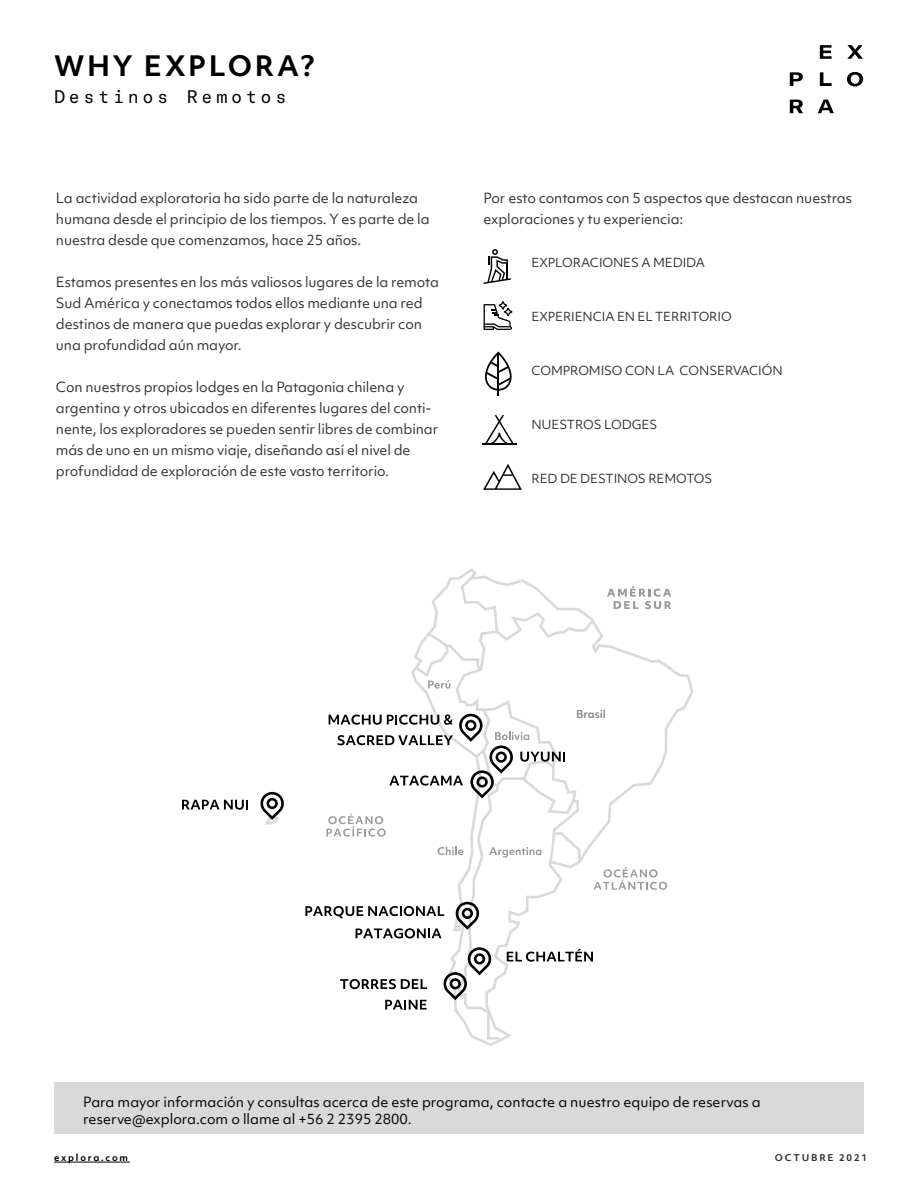
<style>
.page{position:relative;width:918px;height:1188px;background:#fff}
.page>*{position:absolute;margin:0;border:0;box-sizing:border-box;transform-origin:0 0}
.t1{font:700 27px "Objektiv Mk 1 Trial";letter-spacing:.1em;color:#000}
.t2{font:18px "GT America Mono";letter-spacing:.2em;color:#000}
.t3{font:13.5px/21px "Objektiv Mk 1";letter-spacing:-.01em;color:#333}
.t4{font:13.5px/16.2px "Objektiv Mk 1";color:#000}
.t5{font:12px "Objektiv Mk 1 Trial";letter-spacing:-.01em;color:#333}
.t6{font:700 10.5px "Objektiv Mk 1";color:#888c86}
.t7{font:700 9px "Objektiv Mk 1 Trial";letter-spacing:.2em;color:#000}
.t8{font:700 9px "Objektiv Mk 1 Trial";letter-spacing:.2em;color:#333}
</style>
<div class="page">
<svg style="left:820px;top:72px;width:12px;height:14px"></svg>
<svg style="left:820px;top:45px;width:12px;height:14px"></svg>
<svg style="left:847px;top:45px;width:16px;height:14px"></svg>
<svg style="left:818px;top:100px;width:16px;height:13px"></svg>
<svg style="left:790px;top:100px;width:13px;height:13px"></svg>
<svg style="left:790px;top:72px;width:13px;height:14px"></svg>
<svg style="left:847px;top:72px;width:16px;height:14px"></svg>
<hr style="left:54px;top:1162px;width:76px;height:1px;background:#000">
<hr style="left:497px;top:353px;width:2px;height:43px;background:#000">
<svg style="left:485px;top:351px;width:27px;height:40px"></svg>
<hr style="left:482px;top:443px;width:35px;height:2px;background:#000">
<svg style="left:485px;top:415px;width:29px;height:28px"></svg>
<svg style="left:484px;top:249px;width:27px;height:35px"></svg>
<svg style="left:483px;top:464px;width:39px;height:26px"></svg>
<svg style="left:484px;top:301px;width:28px;height:29px"></svg>
<div style="left:54px;top:1082px;width:810px;height:52px;background:#d9d9d9"></div>
<svg style="left:411px;top:568px;width:282px;height:478px"></svg>
<svg style="left:428px;top:632px;width:19px;height:15px"></svg>
<svg style="left:461px;top:578px;width:133px;height:91px"></svg>
<svg style="left:260px;top:792px;width:24px;height:33px"></svg>
<svg style="left:455px;top:902px;width:25px;height:28px"></svg>
<svg style="left:442px;top:947px;width:50px;height:53px"></svg>
<svg style="left:428px;top:680px;width:22px;height:9px"></svg>
<svg style="left:594px;top:867px;width:73px;height:23px"></svg>
<svg style="left:607px;top:586px;width:64px;height:23px"></svg>
<svg style="left:340px;top:979px;width:87px;height:10px"></svg>
<svg style="left:305px;top:906px;width:139px;height:12px"></svg>
<svg style="left:356px;top:928px;width:86px;height:10px"></svg>
<svg style="left:385px;top:1000px;width:42px;height:10px"></svg>
<svg style="left:182px;top:800px;width:66px;height:10px"></svg>
<svg style="left:326px;top:700px;width:255px;height:162px"></svg>
<svg style="left:507px;top:949px;width:86px;height:13px"></svg>
<h1 class="t1" style="left:54px;top:47px;width:262px">WHY EXPLORA?</h1>
<h2 class="t2" style="left:54px;top:86px;width:234px">Destinos Remotos</h2>
<p class="t3" style="left:56px;top:187px;width:375px">La actividad exploratoria ha sido parte de la naturaleza humana desde el principio de los tiempos. Y es parte de la nuestra desde que comenzamos, hace 25 años.</p>
<p class="t3" style="left:56px;top:271px;width:385px">Estamos presentes en los más valiosos lugares de la remota Sud América y conectamos todos ellos mediante una red destinos de manera que puedas explorar y descubrir con una profundidad aún mayor.</p>
<p class="t3" style="left:56px;top:376px;width:384px">Con nuestros propios lodges en la Patagonia chilena y argentina y otros ubicados en diferentes lugares del conti&shy;nente, los exploradores se pueden sentir libres de combinar más de uno en un mismo viaje, diseñando así el nivel de profundidad de exploración de este vasto territorio.</p>
<p class="t3" style="left:484px;top:187px;width:370px">Por esto contamos con 5 aspectos que destacan nuestras exploraciones y tu experiencia:</p>
<p class="t5" style="left:531px;top:254px;width:175px">EXPLORACIONES A MEDIDA</p>
<p class="t5" style="left:531px;top:308px;width:202px">EXPERIENCIA EN EL TERRITORIO</p>
<p class="t5" style="left:531px;top:362px;width:253px">COMPROMISO CON LA CONSERVACIÓN</p>
<p class="t5" style="left:531px;top:416px;width:127px">NUESTROS LODGES</p>
<p class="t5" style="left:531px;top:470px;width:183px">RED DE DESTINOS REMOTOS</p>
<p class="t6" style="left:576px;top:707px;width:31px">Brasil</p>
<p class="t4" style="left:83px;top:1094px;width:679px">Para mayor información y consultas acerca de este programa, contacte a nuestro equipo de reservas a reserve@explora.com o llame al +56 2 2395 2800.</p>
<p class="t7" style="left:54px;top:1151px;width:76px">explora.com</p>
<p class="t8" style="left:775px;top:1151px;width:94px">OCTUBRE 2021</p>
</div>
